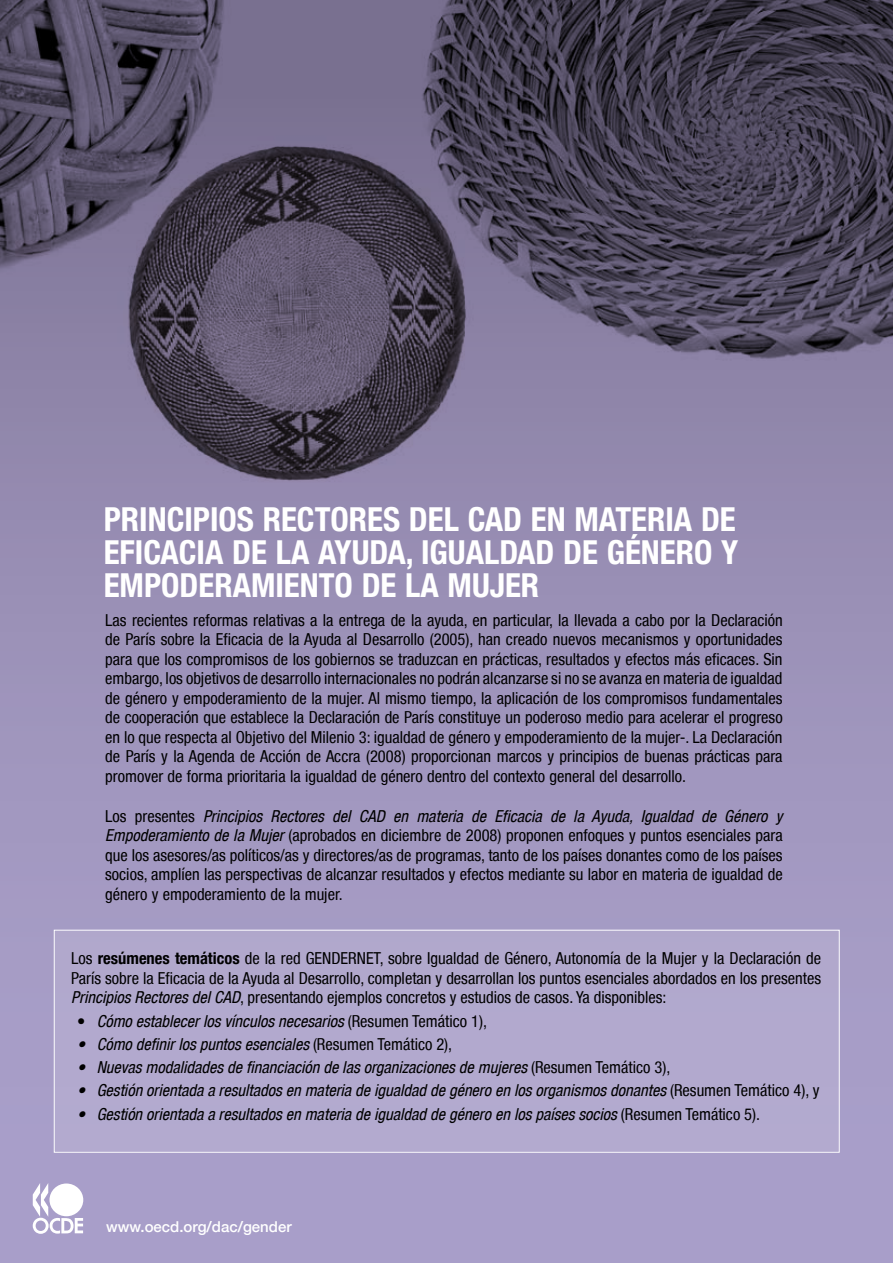
<style>
.page{position:relative;width:893px;height:1263px;background:#fff}
.page>*{position:absolute;margin:0;border:0;box-sizing:border-box;transform-origin:0 0}
.t1{font:700 condensed 33px/33px "Helvetica Neue LT";color:#fff}
.t2{font:condensed 16.5px/19.5px "Helvetica Neue LT";color:#000;text-align:justify}
.t3{font:italic condensed 16.5px "Helvetica Neue LT";color:#000}
.t4{font:500 15px "Helvetica Neue LT";color:#fff}
.s1{font-style:italic}
.s2{font-weight:700}
.s3{font-style:normal}
</style>
<div class="page">
<img style="left:0;top:0;width:893px;height:1253px">
<div style="left:54px;top:930px;width:785px;height:222px;background:#b2a9ce"></div>
<div style="left:54px;top:930px;width:785px;height:222px;border:1px solid #fff"></div>
<h1 class="t1" style="left:104px;top:503px;width:177px">PRINCIPIOS RECTORES</h1>
<h1 class="t1" style="left:409px;top:503px;width:17px">DEL</h1>
<h1 class="t1" style="left:104px;top:503px;width:615px;text-indent:364px">CAD EN MATERIA DE<br>EFICACIA DE LA AYUDA, IGUALDAD DE GÉNERO</h1>
<h1 class="t1" style="left:721px;top:536px;width:19px">Y</h1>
<h1 class="t1" style="left:104px;top:569px;width:20px">EMPODER</h1>
<h1 class="t1" style="left:233px;top:569px;width:69px">AMIENTO</h1>
<h1 class="t1" style="left:362px;top:569px;width:161px">DE LA MUJER</h1>
<p class="t2" style="left:105px;top:610px;width:679px">Las recientes reformas relativas a la entrega de la ayuda, en particular, la llevada a cabo por la Declaración de París sobre la Eficacia de la Ayuda al Desarrollo (2005), han creado nuevos mecanismos y oportunidades para que los compromisos de los gobiernos se traduzcan en prácticas, resultados y efectos más eficaces. Sin embargo, los objetivos de desarrollo internacionales no podrán alcanzarse si no se avanza en materia de igualdad de género y empoderamiento de la mujer. Al mismo tiempo, la aplicación de los compromisos fundamentales de cooperación que establece la Declaración de París constituye un poderoso medio para acelerar el progreso en lo que respecta al Objetivo del Milenio 3: igualdad de género y empoderamiento de la mujer-. La Declaración de París y la Agenda de Acción de Accra (2008) proporcionan marcos y principios de buenas prácticas para promover de forma prioritaria la igualdad de género dentro del contexto general del desarrollo.</p>
<p class="t2" style="left:105px;top:806px;width:679px">Los presentes <span class="s1">Principios Rectores del CAD en materia de Eficacia de la Ayuda, Igualdad de Género y Empoderamiento de la Mujer</span> (aprobados en diciembre de 2008) proponen enfoques y puntos esenciales para que los asesores/as políticos/as y directores/as de programas, tanto de los países donantes como de los países socios, amplíen las perspectivas de alcanzar resultados y efectos mediante su labor en materia de igualdad de género y empoderamiento de la mujer.</p>
<p class="t2" style="left:71px;top:948px;width:751px">Los <span class="s2">resúmenes temáticos</span> de la red GENDERNET, sobre Igualdad de Género, Autonomía de la Mujer y la Declaración de París sobre la Eficacia de la Ayuda al Desarrollo, completan y desarrollan los puntos esenciales abordados en los presentes <span class="s1">Principios Rectores del CAD</span>, presentando ejemplos concretos y estudios de casos. Ya disponibles:</p>
<p class="t3" style="left:77px;top:1011px;width:411px"><span class="s3">•</span> Cómo establecer los vínculos necesarios <span class="s3">(Resumen Temático 1),</span></p>
<p class="t3" style="left:77px;top:1034px;width:376px">• Cómo definir los puntos esenciales <span class="s3">(Resumen Temático 2),</span></p>
<p class="t3" style="left:77px;top:1058px;width:594px">• Nuevas modalidades de financiación de las organizaciones de mujeres <span class="s3">(Resumen Temático 3),</span></p>
<p class="t3" style="left:77px;top:1081px;width:744px">• Gestión orientada a resultados en materia de igualdad de género en los organismos donantes <span class="s3">(Resumen Temático 4), y</span></p>
<p class="t3" style="left:77px;top:1104px;width:684px">• Gestión orientada a resultados en materia de igualdad de género en los países socios <span class="s3">(Resumen Temático 5).</span></p>
<p class="t4" style="left:106px;top:1217px;width:187px">www.oecd.org/dac/gender</p>
</div>
